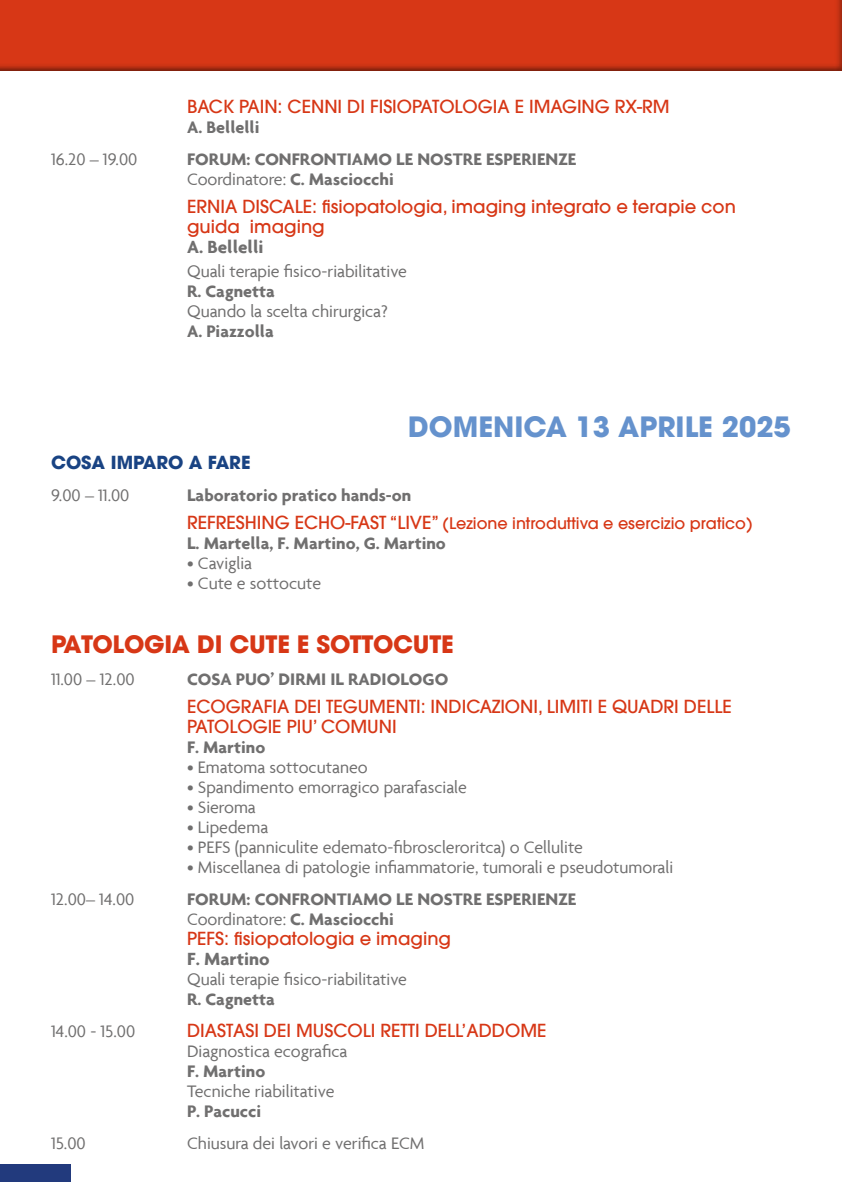
<style>
.page{position:relative;width:842px;height:1191px;background:#fff}
.page>*{position:absolute;margin:0;border:0;box-sizing:border-box;transform-origin:0 0}
.t1{font:700 28px "Avant Garde LT";color:#6592cd}
.t2{font:700 24px "Avant Garde LT";letter-spacing:-.01em;color:#d73716}
.t3{font:700 19px "Agenda";color:#706f6f}
.t4{font:18px "Agenda";color:#706f6f}
.t5{font:700 18px/20px "Agenda";color:#706f6f}
.t6{font:500 18px/20px "Avant Garde LT";color:#d73716}
.t7{font:700 18px "Avant Garde LT";color:#194383}
.t8{font:500 16px "Avant Garde LT";color:#d73716}
.s1{font-weight:400}
.s2{font-size:18px}
</style>
<div class="page">
<div style="left:0;top:1164px;width:71px;height:17px;background:#223a7d"></div>
<div style="left:0;top:0;width:842px;height:72px;background:#000;opacity:.75"></div>
<p class="t6" style="left:187px;top:96px;width:484px">BACK PAIN: CENNI DI FISIOPATOLOGIA E IMAGING RX-RM</p>
<p class="t5" style="left:187px;top:116px;width:74px">A. Bellelli</p>
<p class="t4" style="left:51px;top:148px;width:88px">16.20 – 19.00</p>
<p class="t5" style="left:187px;top:148px;width:391px">FORUM: CONFRONTIAMO LE NOSTRE ESPERIENZE<br><span class="s1">Coordinatore:</span> C. Masciocchi</p>
<p class="t6" style="left:187px;top:196px;width:550px">ERNIA DISCALE: fisiopatologia, imaging integrato e terapie con guida imaging</p>
<p class="t3" style="left:187px;top:235px;width:78px">A. Bellelli</p>
<p class="t4" style="left:187px;top:260px;width:221px">Quali terapie fisico-riabilitative</p>
<p class="t5" style="left:187px;top:280px;width:89px">R. Cagnetta</p>
<p class="t4" style="left:187px;top:300px;width:202px">Quando la scelta chirurgica?</p>
<p class="t5" style="left:187px;top:320px;width:88px">A. Piazzolla</p>
<h1 class="t1" style="left:408px;top:408px;width:384px">DOMENICA 13 APRILE 2025</h1>
<p class="t7" style="left:51px;top:450px;width:201px">COSA IMPARO A FARE</p>
<p class="t4" style="left:51px;top:484px;width:80px">9.00 – 11.00</p>
<p class="t5" style="left:187px;top:484px;width:226px">Laboratorio pratico hands-on</p>
<p class="t8" style="left:187px;top:513px;width:567px"><span class="s2">REFRESHING ECHO-FAST “LIVE”</span> (Lezione introduttiva e esercizio pratico)</p>
<p class="t5" style="left:187px;top:532px;width:260px">L. Martella, F. Martino, G. Martino</p>
<p class="t4" style="left:187px;top:552px;width:67px">• Caviglia</p>
<p class="t4" style="left:187px;top:572px;width:136px">• Cute e sottocute</p>
<h2 class="t2" style="left:51px;top:628px;width:404px">PATOLOGIA DI CUTE E SOTTOCUTE</h2>
<p class="t4" style="left:51px;top:668px;width:85px">11.00 – 12.00</p>
<p class="t5" style="left:187px;top:668px;width:263px">COSA PUO’ DIRMI IL RADIOLOGO</p>
<p class="t6" style="left:187px;top:696px;width:546px">ECOGRAFIA DEI TEGUMENTI: INDICAZIONI, LIMITI E QUADRI DELLE<br>PATOLOGIE PIU’ COMUNI</p>
<p class="t5" style="left:187px;top:736px;width:80px">F. Martino</p>
<p class="t4" style="left:187px;top:756px;width:182px">• Ematoma sottocutaneo</p>
<p class="t4" style="left:187px;top:776px;width:281px">• Spandimento emorragico parafasciale</p>
<p class="t4" style="left:187px;top:796px;width:70px">• Sieroma</p>
<p class="t4" style="left:187px;top:816px;width:83px">• Lipedema</p>
<p class="t4" style="left:187px;top:836px;width:397px">• PEFS (panniculite edemato-fibroscleroritca) o Cellulite</p>
<p class="t4" style="left:187px;top:856px;width:488px">• Miscellanea di patologie infiammatorie, tumorali e pseudotumorali</p>
<p class="t4" style="left:51px;top:888px;width:85px">12.00– 14.00</p>
<p class="t5" style="left:187px;top:888px;width:391px">FORUM: CONFRONTIAMO LE NOSTRE ESPERIENZE<br><span class="s1">Coordinatore:</span> C. Masciocchi</p>
<p class="t6" style="left:187px;top:928px;width:266px">PEFS: fisiopatologia e imaging</p>
<p class="t3" style="left:187px;top:947px;width:84px">F. Martino</p>
<p class="t4" style="left:187px;top:968px;width:221px">Quali terapie fisico-riabilitative</p>
<p class="t5" style="left:187px;top:988px;width:89px">R. Cagnetta</p>
<p class="t4" style="left:51px;top:1020px;width:86px">14.00 - 15.00</p>
<p class="t6" style="left:187px;top:1020px;width:361px">DIASTASI DEI MUSCOLI RETTI DELL’ADDOME</p>
<p class="t4" style="left:187px;top:1040px;width:162px">Diagnostica ecografica</p>
<p class="t5" style="left:187px;top:1060px;width:80px">F. Martino</p>
<p class="t4" style="left:187px;top:1080px;width:149px">Tecniche riabilitative</p>
<p class="t5" style="left:187px;top:1100px;width:76px">P. Pacucci</p>
<p class="t4" style="left:51px;top:1132px;width:36px">15.00</p>
<p class="t4" style="left:187px;top:1132px;width:239px">Chiusura dei lavori e verifica ECM</p>
</div>
